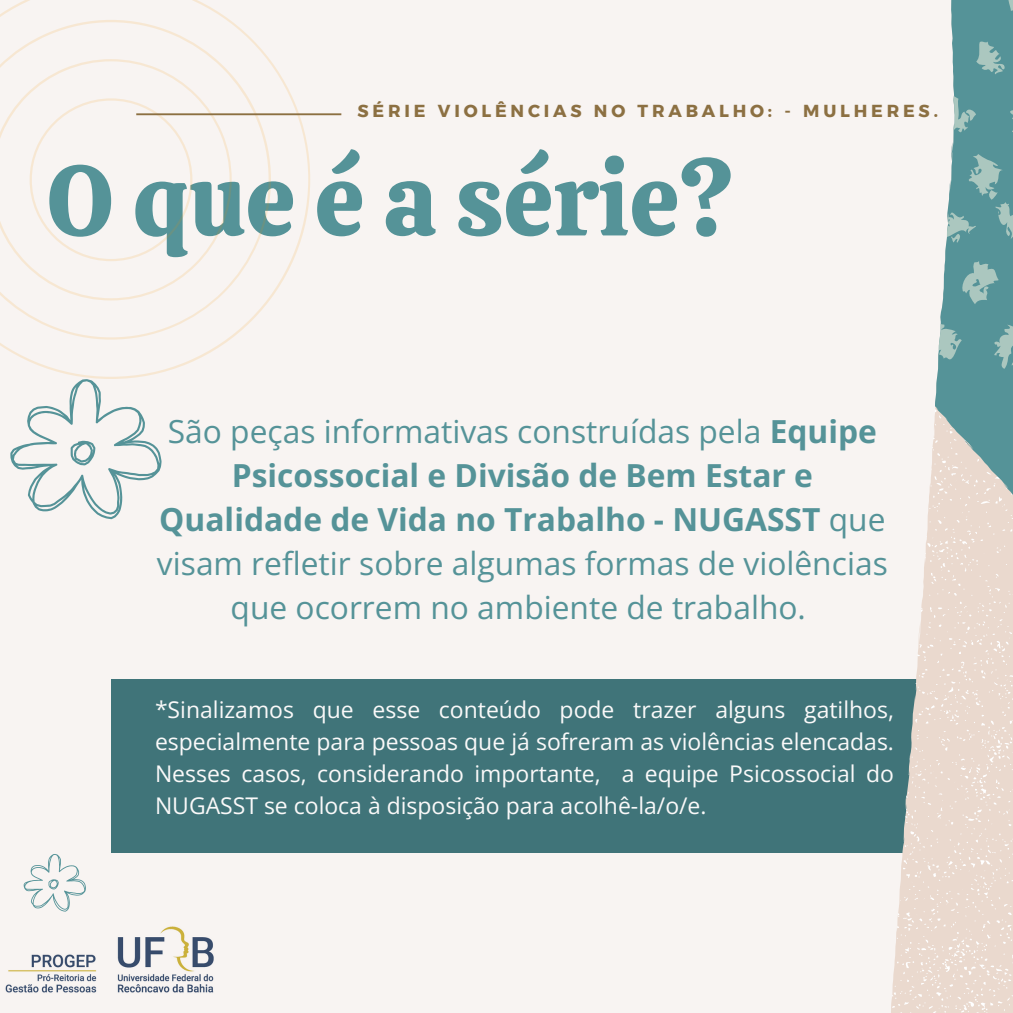
<style>
.page{position:relative;width:1013px;height:1013px;background:#fff}
.page>*{position:absolute;margin:0;border:0;box-sizing:border-box;transform-origin:0 0}
.t1{font:99.75px "Calistoga";color:#559398}
.t2{font:31.75px/44px "Open Sans";color:#559398;text-align:center}
.t3{font:23px/31.9px "Open Sans";color:#faf9f9;text-align:justify}
.t4{font:17.38px "Kief Montaser Bold";letter-spacing:.22em;color:#8c7042}
.s1{font-weight:700}
</style>
<div class="page">
<div style="left:0;top:0;width:1012px;height:1012px;background:#f8f4f2"></div>
<div style="left:111px;top:679px;width:854px;height:174px;background:#407479"></div>
<svg style="left:891px;top:0;width:121px;height:1012px"></svg>
<svg style="left:0;top:0;width:310px;height:379px"></svg>
<hr style="left:136px;top:113px;width:205px;height:2px;background:#8c7042">
<svg style="left:10px;top:379px;width:151px;height:140px"></svg>
<svg style="left:24px;top:854px;width:62px;height:57px"></svg>
<img style="left:5px;top:926px;width:209px;height:67px">
<p class="t4" style="left:357px;top:100px;width:582px">SÉRIE VIOLÊNCIAS NO TRABALHO: - MULHERES.</p>
<p class="t1" style="left:47px;top:136px;width:687px">O que é a série?</p>
<h1 class="t2" style="left:157px;top:408px;width:732px">São peças informativas construídas pela <span class="s1">Equipe Psicossocial e Divisão de Bem Estar e Qualidade de Vida no Trabalho - NUGASST</span> que visam refletir sobre algumas formas de violências que ocorrem no ambiente de trabalho.</h1>
<p class="t3" style="left:155px;top:693px;width:740px">*Sinalizamos que esse conteúdo pode trazer alguns gatilhos, especialmente para pessoas que já sofreram as violências elencadas.<br>Nesses casos, considerando importante, a equipe Psicossocial do NUGASST se coloca à disposição para acolhê-la/o/e.</p>
</div>
